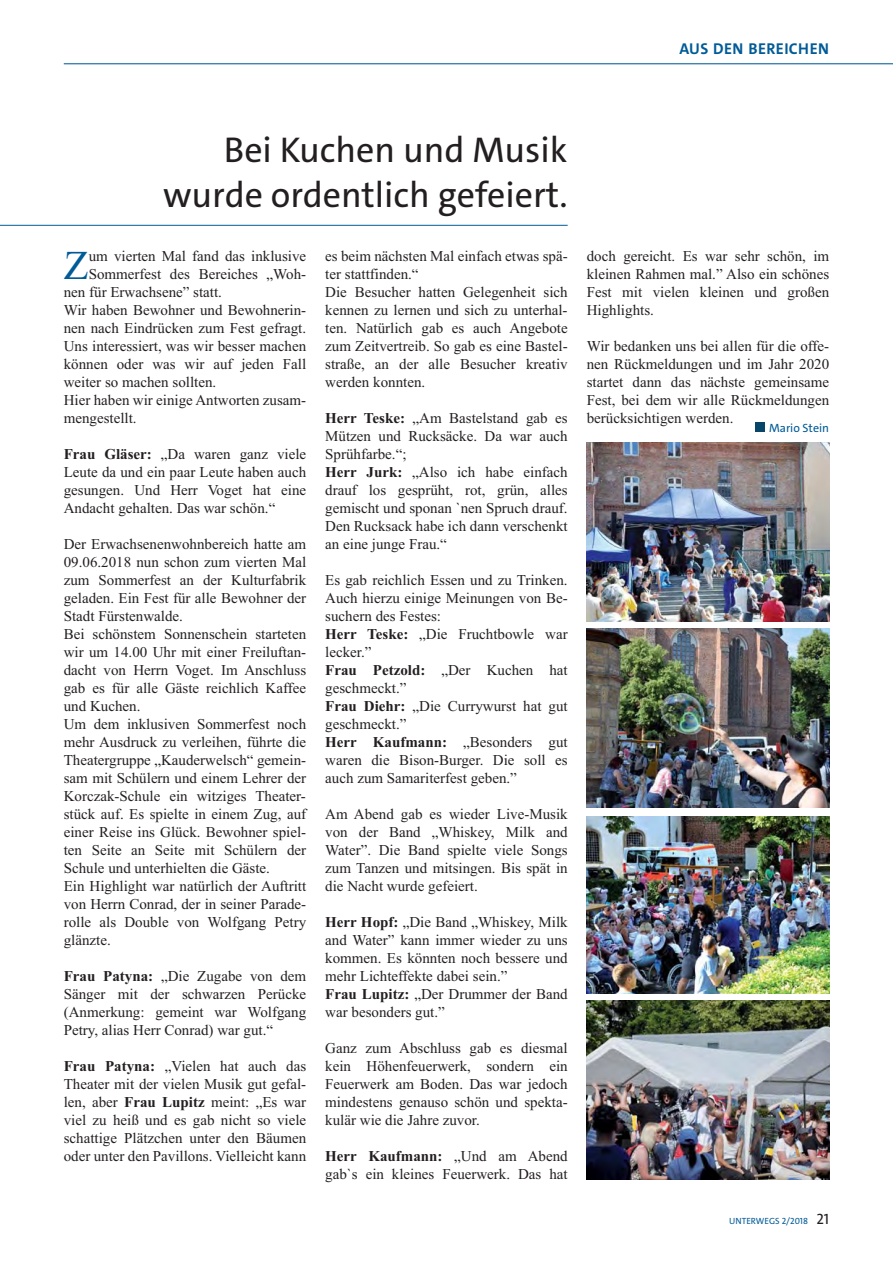
<style>
.page{position:relative;width:893px;height:1263px;background:#fff}
.page>*{position:absolute;margin:0;border:0;box-sizing:border-box;transform-origin:0 0}
.t1{font:40.95px "Times New Roman";color:#005b97}
.t2{font:36px/45px "The Sans C4 s";color:#231f20;text-align:right}
.t3{font:700 15.75px "The Sans C4 s";letter-spacing:.025em;color:#005b97}
.t4{font:15px/18px "Times New Roman";color:#231f20;text-align:justify}
.t5{font:12px "The Sans C4 s";color:#005b97}
.t6{font:9px "The Sans C4 s";color:#005b97}
.s1{font-weight:700}
.s2{font-size:15px;color:#231f20}
</style>
<div class="page">
<hr style="left:64px;top:63px;width:829px;height:1px;background:#005b97">
<hr style="left:0;top:0;width:1px;height:1263px;background:#748daa">
<hr style="left:0;top:225px;width:568px;height:1px;background:#005b97">
<img style="left:587px;top:443px;width:242px;height:178px">
<img style="left:587px;top:629px;width:242px;height:178px">
<img style="left:587px;top:817px;width:242px;height:176px">
<img style="left:587px;top:1001px;width:242px;height:178px">
<div style="left:755px;top:422px;width:9px;height:10px;background:#08466a"></div>
<p class="t3" style="left:679px;top:43px;width:151px">AUS DEN BEREICHEN</p>
<h2 class="t2" style="left:163px;top:131px;width:406px">Bei Kuchen und Musik wurde ordentlich gefeiert.</h2>
<h1 class="t1" style="left:64px;top:251px;width:27px">Z</h1>
<p class="t4" style="left:89px;top:248px;width:219px">um vierten Mal fand das inklusive</p>
<p class="t4" style="left:89px;top:266px;width:219px">Sommerfest des Bereiches „Woh-</p>
<p class="t4" style="left:64px;top:284px;width:160px">nen für Erwachsene” statt.</p>
<p class="t4" style="left:64px;top:302px;width:244px">Wir haben Bewohner und Bewohnerin-</p>
<p class="t4" style="left:64px;top:320px;width:244px">nen nach Eindrücken zum Fest gefragt.</p>
<p class="t4" style="left:64px;top:338px;width:244px">Uns interessiert, was wir besser machen</p>
<p class="t4" style="left:64px;top:356px;width:244px">können oder was wir auf jeden Fall</p>
<p class="t4" style="left:64px;top:374px;width:154px">weiter so machen sollten.</p>
<p class="t4" style="left:64px;top:392px;width:244px">Hier haben wir einige Antworten zusam-</p>
<p class="t4" style="left:64px;top:410px;width:74px">mengestellt.</p>
<p class="t4" style="left:64px;top:446px;width:244px"><span class="s1">Frau Gläser:</span> „Da waren ganz viele Leute da und ein paar Leute haben auch gesungen. Und Herr Voget hat eine Andacht gehalten. Das war schön.“</p>
<p class="t4" style="left:64px;top:536px;width:244px;text-align:left">Der Erwachsenenwohnbereich hatte am 09.06.2018 nun schon zum vierten Mal zum Sommerfest an der Kulturfabrik geladen. Ein Fest für alle Bewohner der Stadt Fürstenwalde.<br>Bei schönstem Sonnenschein starteten wir um 14.00 Uhr mit einer Freiluftan&shy;dacht von Herrn Voget. Im Anschluss gab es für alle Gäste reichlich Kaffee und Kuchen.<br>Um dem inklusiven Sommerfest noch mehr Ausdruck zu verleihen, führte die Theatergruppe „Kauderwelsch“ gemein&shy;sam mit Schülern und einem Lehrer der Korczak-Schule ein witziges Theater&shy;stück auf. Es spielte in einem Zug, auf einer Reise ins Glück. Bewohner spiel&shy;ten Seite an Seite mit Schülern der Schule und unterhielten die Gäste.<br>Ein Highlight war natürlich der Auftritt von Herrn Conrad, der in seiner Parade&shy;rolle als Double von Wolfgang Petry glänzte.</p>
<p class="t4" style="left:64px;top:968px;width:244px"><span class="s1">Frau Patyna:</span> „Die Zugabe von dem Sänger mit der schwarzen Perücke (Anmerkung: gemeint war Wolfgang Petry, alias Herr Conrad) war gut.“</p>
<p class="t4" style="left:64px;top:1058px;width:244px"><span class="s1">Frau Patyna:</span> „Vielen hat auch das Theater mit der vielen Musik gut gefal&shy;len, aber <span class="s1">Frau Lupitz</span> meint: „Es war viel zu heiß und es gab nicht so viele schattige Plätzchen unter den Bäumen oder unter den Pavillons. Vielleicht kann</p>
<p class="t4" style="left:325px;top:248px;width:244px;text-align:left">es beim nächsten Mal einfach etwas spä&shy;ter stattfinden.“<br>Die Besucher hatten Gelegenheit sich kennen zu lernen und sich zu unterhal&shy;ten. Natürlich gab es auch Angebote zum Zeitvertreib. So gab es eine Bastel&shy;straße, an der alle Besucher kreativ werden konnten.</p>
<p class="t4" style="left:325px;top:410px;width:244px;text-align:left"><span class="s1">Herr Teske:</span> „Am Bastelstand gab es<br>Mützen und Rucksäcke. Da war auch<br>Sprühfarbe.“;<br><span class="s1">Herr Jurk:</span> „Also ich habe einfach drauf los gesprüht, rot, grün, alles gemischt und sponan `nen Spruch drauf.<br>Den Rucksack habe ich dann verschenkt an eine junge Frau.“</p>
<p class="t4" style="left:325px;top:572px;width:244px;text-align:left">Es gab reichlich Essen und zu Trinken.<br>Auch hierzu einige Meinungen von Be&shy;suchern des Festes:<br><span class="s1">Herr Teske:</span> „Die Fruchtbowle war lecker.”<br><span class="s1">Frau Petzold:</span> „Der Kuchen hat geschmeckt.”<br><span class="s1">Frau Diehr:</span> „Die Currywurst hat gut geschmeckt.”<br><span class="s1">Herr Kaufmann:</span> „Besonders gut waren die Bison-Burger. Die soll es auch zum Samariterfest geben.”</p>
<p class="t4" style="left:325px;top:806px;width:244px">Am Abend gab es wieder Live-Musik von der Band „Whiskey, Milk and Water”. Die Band spielte viele Songs zum Tanzen und mitsingen. Bis spät in die Nacht wurde gefeiert.</p>
<p class="t4" style="left:325px;top:914px;width:244px;text-align:left"><span class="s1">Herr Hopf:</span> „Die Band „Whiskey, Milk and Water” kann immer wieder zu uns kommen. Es könnten noch bessere und mehr Lichteffekte dabei sein.”<br><span class="s1">Frau Lupitz:</span> „Der Drummer der Band war besonders gut.”</p>
<p class="t4" style="left:325px;top:1040px;width:244px">Ganz zum Abschluss gab es diesmal kein Höhenfeuerwerk, sondern ein Feuerwerk am Boden. Das war jedoch mindestens genauso schön und spekta&shy;kulär wie die Jahre zuvor.</p>
<p class="t4" style="left:325px;top:1148px;width:244px"><span class="s1">Herr Kaufmann:</span> „Und am Abend gab`s ein kleines Feuerwerk. Das hat</p>
<p class="t4" style="left:587px;top:248px;width:244px">doch gereicht. Es war sehr schön, im kleinen Rahmen mal.” Also ein schönes Fest mit vielen kleinen und großen Highlights.</p>
<p class="t4" style="left:587px;top:338px;width:244px">Wir bedanken uns bei allen für die offe&shy;nen Rückmeldungen und im Jahr 2020 startet dann das nächste gemeinsame Fest, bei dem wir alle Rückmeldungen berücksichtigen werden.</p>
<p class="t5" style="left:769px;top:423px;width:62px">Mario Stein</p>
<p class="t6" style="left:729px;top:1217px;width:102px">UNTERWEGS 2/2018 <span class="s2">21</span></p>
</div>
